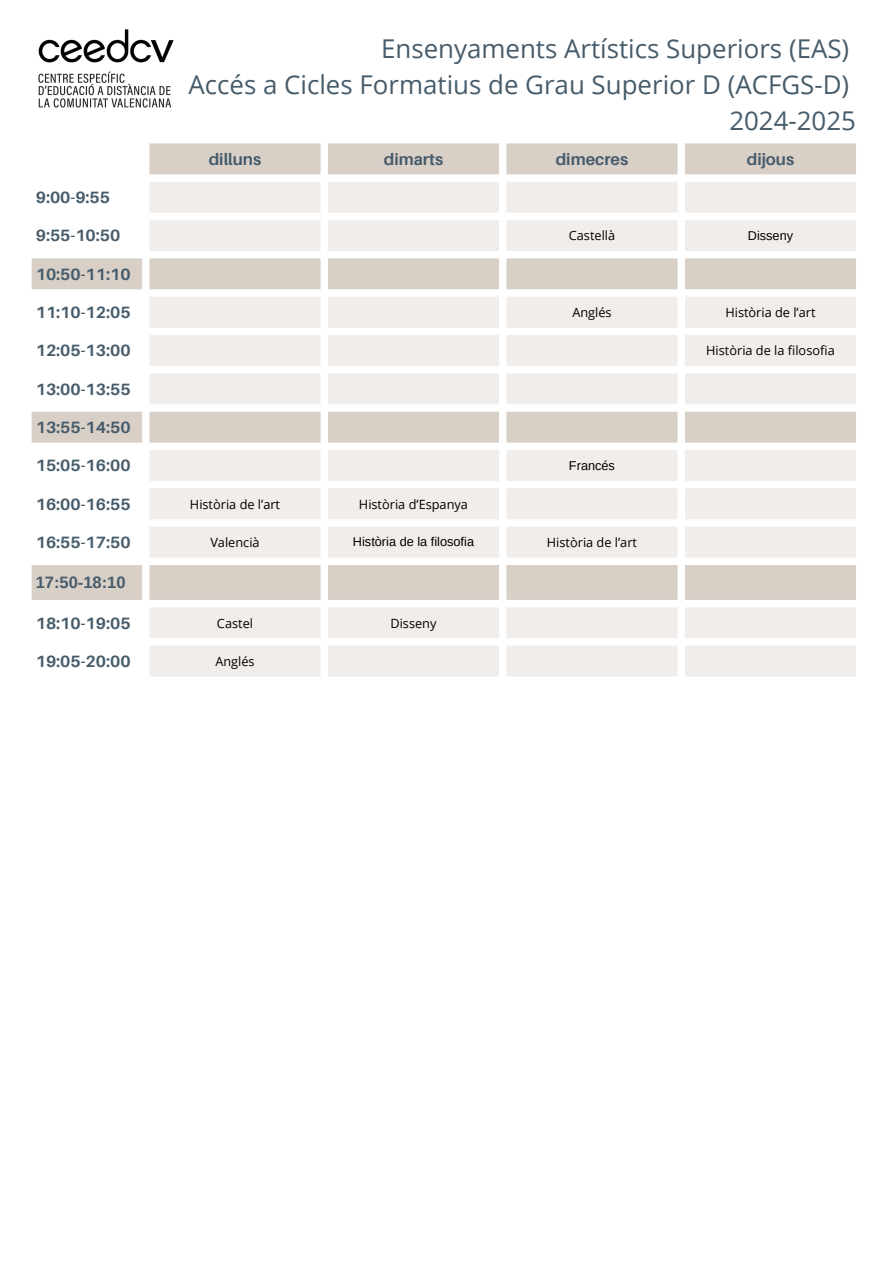
<style>
.page{position:relative;width:893px;height:1263px;background:#fff}
.page>*{position:absolute;margin:0;border:0;box-sizing:border-box;transform-origin:0 0}
.t1{font:25.88px/36px "Open Sans";color:#475c6b;text-align:right}
.t2{font:700 16.5px "Arimo";color:#475c6b}
.t3{font:700 16.42px "Aileron";color:#475c6b}
.t4{font:12.75px "Open Sans";color:#000}
.t5{font:12.75px "Arimo";color:#000}
</style>
<div class="page">
<svg style="left:32px;top:143px;width:824px;height:457px"></svg>
<svg style="left:149px;top:182px;width:707px;height:494px;fill:#f1edea"></svg>
<img style="left:38px;top:29px;width:136px;height:79px">
<p class="t1" style="left:188px;top:30px;width:669px">Ensenyaments Artístics Superiors (EAS)<br>Accés a Cicles Formatius de Grau Superior D (ACFGS-D)<br>2024-2025</p>
<p class="t3" style="left:209px;top:149px;width:54px">dilluns</p>
<h1 class="t3" style="left:384px;top:149px;width:61px">dimarts</h1>
<p class="t3" style="left:556px;top:149px;width:74px">dimecres</p>
<p class="t3" style="left:747px;top:149px;width:49px">dijous</p>
<p class="t3" style="left:36px;top:187px;width:76px">9:00-9:55</p>
<p class="t3" style="left:36px;top:225px;width:86px">9:55-10:50</p>
<p class="t4" style="left:569px;top:227px;width:48px">Castellà</p>
<p class="t5" style="left:748px;top:228px;width:47px">Disseny</p>
<p class="t3" style="left:36px;top:264px;width:96px">10:50-11:10</p>
<p class="t3" style="left:36px;top:302px;width:96px">11:10-12:05</p>
<p class="t4" style="left:572px;top:303px;width:41px">Anglés</p>
<p class="t4" style="left:725px;top:303px;width:92px">Història de l’art</p>
<p class="t3" style="left:36px;top:340px;width:96px">12:05-13:00</p>
<p class="t4" style="left:706px;top:342px;width:130px">Història de la filosofia</p>
<p class="t3" style="left:36px;top:379px;width:96px">13:00-13:55</p>
<p class="t3" style="left:36px;top:417px;width:96px">13:55-14:50</p>
<p class="t3" style="left:36px;top:455px;width:96px">15:05-16:00</p>
<p class="t5" style="left:569px;top:458px;width:48px">Francés</p>
<p class="t3" style="left:36px;top:494px;width:96px">16:00-16:55</p>
<p class="t4" style="left:190px;top:495px;width:92px">Història de l’art</p>
<p class="t4" style="left:359px;top:495px;width:111px">Història d’Espanya</p>
<p class="t3" style="left:36px;top:532px;width:96px">16:55-17:50</p>
<p class="t4" style="left:210px;top:533px;width:51px">Valencià</p>
<p class="t5" style="left:353px;top:535px;width:123px">Història de la filosofia</p>
<p class="t4" style="left:547px;top:533px;width:92px">Història de l’art</p>
<p class="t2" style="left:36px;top:573px;width:91px">17:50-18:10</p>
<p class="t3" style="left:36px;top:613px;width:96px">18:10-19:05</p>
<p class="t4" style="left:217px;top:614px;width:38px">Castel</p>
<p class="t4" style="left:390px;top:614px;width:48px">Disseny</p>
<p class="t3" style="left:36px;top:651px;width:96px">19:05-20:00</p>
<p class="t4" style="left:215px;top:652px;width:41px">Anglés</p>
</div>
